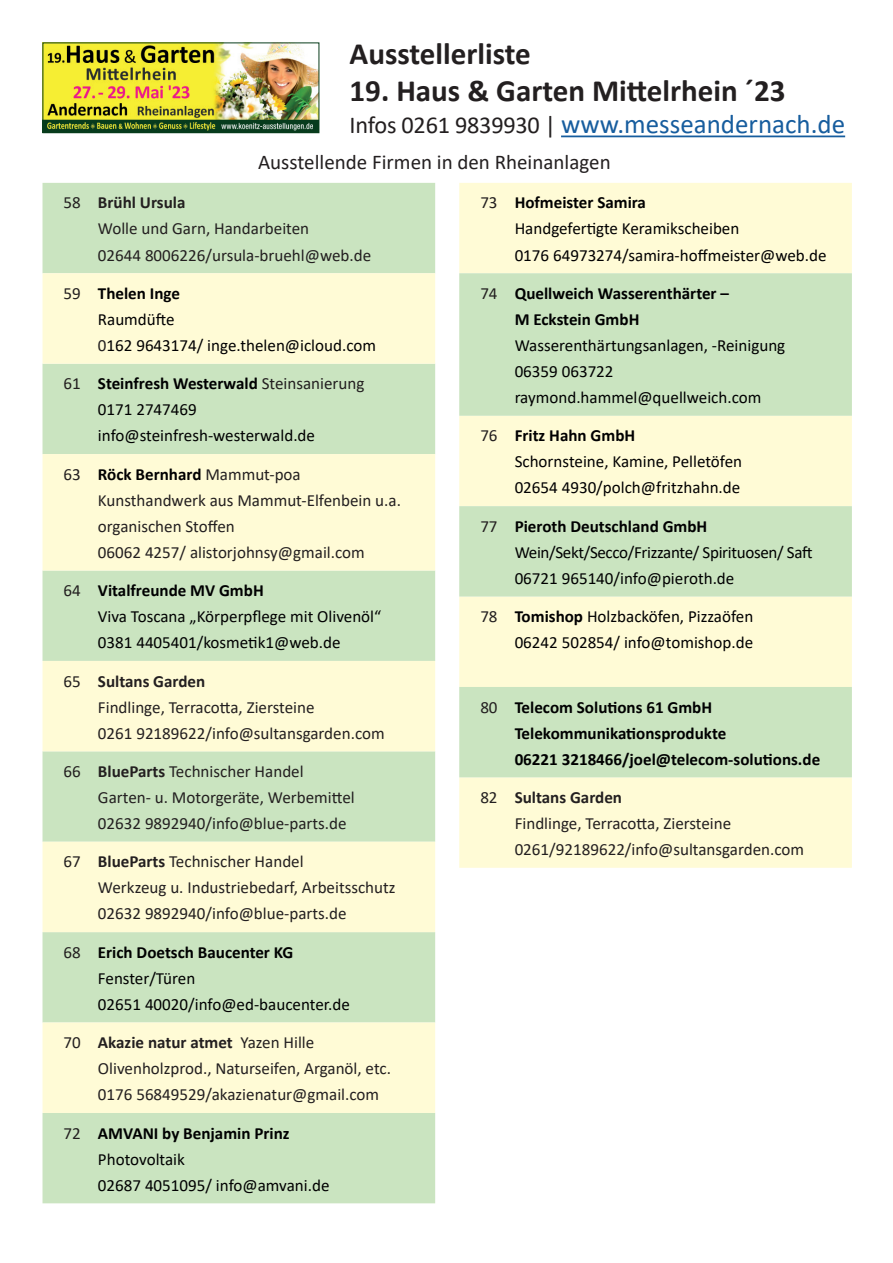
<style>
.page{position:relative;width:893px;height:1263px;background:#fff}
.page>*{position:absolute;margin:0;border:0;box-sizing:border-box;transform-origin:0 0}
.t1{font:700 31.05px "Calibri";color:#231f20}
.t2{font:27px "Calibri";color:#175d9e}
.t3{font:21px "Calibri";color:#231f20}
.t4{font:17.1px/26.1px "Calibri";color:#000001}
.t5{font:17.1px/26.1px "Calibri";color:#231f20}
.t6{font:700 17.1px/26.1px "Calibri";color:#000001}
.t7{font:17.1px/26.1px "Calibri";letter-spacing:-.02em;color:#000001}
.s1{font-size:24.3px;color:#231f20}
.s2{font-weight:700}
.s3{color:#231f20}
.s4{font-weight:700;color:#000001}
.s5{font-weight:400;color:#231f20}
</style>
<div class="page">
<hr style="left:561px;top:136px;width:284px;height:1px;background:#175d9e">
<img style="left:45px;top:45px;width:272px;height:86px">
<div style="left:43px;top:43px;width:276px;height:90px;border:1px solid #083c1b"></div>
<div style="left:43px;top:183px;width:392px;height:1020px;background:#cae4c0"></div>
<svg style="left:43px;top:273px;width:392px;height:840px;background:#e8f1cc"></svg>
<div style="left:459px;top:183px;width:393px;height:685px;background:#fffbd6"></div>
<svg style="left:459px;top:273px;width:393px;height:504px;background:#ddecc8"></svg>
<h1 class="t1" style="left:350px;top:31px;width:183px">Ausstellerliste</h1>
<h1 class="t1" style="left:350px;top:69px;width:438px">19. Haus &amp; Garten Mittelrhein ´23</h1>
<h2 class="t2" style="left:350px;top:106px;width:497px"><span class="s1">Infos 0261 9839930 |</span> www.messeandernach.de</h2>
<p class="t3" style="left:258px;top:148px;width:354px">Ausstellende Firmen in den Rheinanlagen</p>
<p class="t5" style="left:98px;top:189px;width:275px;text-indent:-34px">58 <span class="s2">Brühl Ursula<br></span>Wolle und Garn, Handarbeiten<br>02644 8006226/ursula-bruehl@web.de</p>
<p class="t4" style="left:98px;top:280px;width:280px;text-indent:-34px"><span class="s3">59</span> <span class="s2">Thelen Inge<br></span>Raumdüfte<br><span class="s3">0</span>162 9643174/ inge.thelen@icloud.com</p>
<p class="t4" style="left:98px;top:370px;width:268px;text-indent:-34px"><span class="s3">61</span> <span class="s2">Steinfresh Westerwald</span> <span class="s3">Steinsanierung<br></span>0171 2747469 info@steinfresh-westerwald.de</p>
<p class="t5" style="left:98px;top:460px;width:305px;text-indent:-34px">63 <span class="s4">Röck Bernhard</span> Mammut-poa<br>Kunsthandwerk aus Mammut-Elfenbein u.a. organischen Stoffen<br>06062 4257/ alistorjohnsy@gmail.com</p>
<p class="t4" style="left:98px;top:577px;width:285px;text-indent:-34px"><span class="s3">64</span> <span class="s2">Vitalfreunde MV GmbH<br></span>Viva Toscana „Körperpflege mit Olivenöl“<br>0381 4405401/kosmetik1@web.de</p>
<p class="t5" style="left:98px;top:667px;width:288px;text-indent:-34px">65 <span class="s2">Sultans Garden<br></span>Findlinge, Terracotta, Ziersteine<br>0261 92189622/info@sultansgarden.com</p>
<p class="t5" style="left:98px;top:758px;width:258px;text-indent:-34px">66 <span class="s2">BlueParts</span> Technischer Handel<br>Garten- u. Motorgeräte, Werbemittel<br>02632 9892940/info@blue-parts.de</p>
<p class="t5" style="left:98px;top:848px;width:299px;text-indent:-34px">67 <span class="s2">BlueParts</span> Technischer Handel<br>Werkzeug u. Industriebedarf, Arbeitsschutz<br>02632 9892940/info@blue-parts.de</p>
<p class="t4" style="left:98px;top:938px;width:253px;text-indent:-34px"><span class="s3">68</span> <span class="s2">Erich Doetsch Baucenter KG<br></span>Fenster/Türen<br>02651 40020/info@ed-baucenter.de</p>
<p class="t5" style="left:98px;top:1029px;width:295px;text-indent:-34px">70 <span class="s2">Akazie natur atmet</span> Yazen Hille<br>Olivenholzprod., Naturseifen, Arganöl, etc.<br>0176 56849529/akazienatur@gmail.com</p>
<p class="t4" style="left:98px;top:1119px;width:233px;text-indent:-34px"><span class="s3">72</span> <span class="s2">AMVANI by Benjamin Prinz<br></span>Photovoltaik<br>02687 4051095/ info@amvani.de</p>
<p class="t4" style="left:515px;top:189px;width:313px;text-indent:-34px"><span class="s3">73</span> <span class="s2">Hofmeister Samira<br></span>Handgefertigte Keramikscheiben<br>0176 64973274/samira-hoffmeister@web.de</p>
<p class="t6" style="left:515px;top:280px;width:216px;text-indent:-34px"><span class="s5">74</span> Quellweich Wasserenthärter –<br>M Eckstein GmbH</p>
<p class="t4" style="left:515px;top:332px;width:272px">Wasserenthärtungsanlagen, -Reinigung<br>06359 063722 raymond.hammel@quellweich.com</p>
<p class="t4" style="left:515px;top:422px;width:229px;text-indent:-34px"><span class="s3">76</span> <span class="s2">Fritz Hahn GmbH<br></span>Schornsteine, Kamine, Pelletöfen<br>02654 4930/polch@fritzhahn.de</p>
<p class="t7" style="left:515px;top:513px;width:299px;text-indent:-34px"><span class="s3">77</span> <span class="s2">Pieroth Deutschland GmbH<br></span>Wein/Sekt/Secco/Frizzante/ Spirituosen/ Saft<br>06721 965140/info@pieroth.de</p>
<p class="t4" style="left:480px;top:603px;width:274px;text-align:right"><span class="s3">78</span> <span class="s2">Tomishop</span> Holzbacköfen, Pizzaöfen<br>06242 502854/ info@tomishop.de</p>
<p class="t6" style="left:515px;top:694px;width:307px;text-indent:-34px"><span class="s5">80</span> Telecom Solutions 61 GmbH<br>Telekommunikationsprodukte<br>06221 3218466/joel@telecom-solutions.de</p>
<p class="t5" style="left:515px;top:784px;width:291px;text-indent:-34px">82 <span class="s2">Sultans Garden<br></span>Findlinge, Terracotta, Ziersteine<br>0261/92189622/info@sultansgarden.com</p>
</div>
